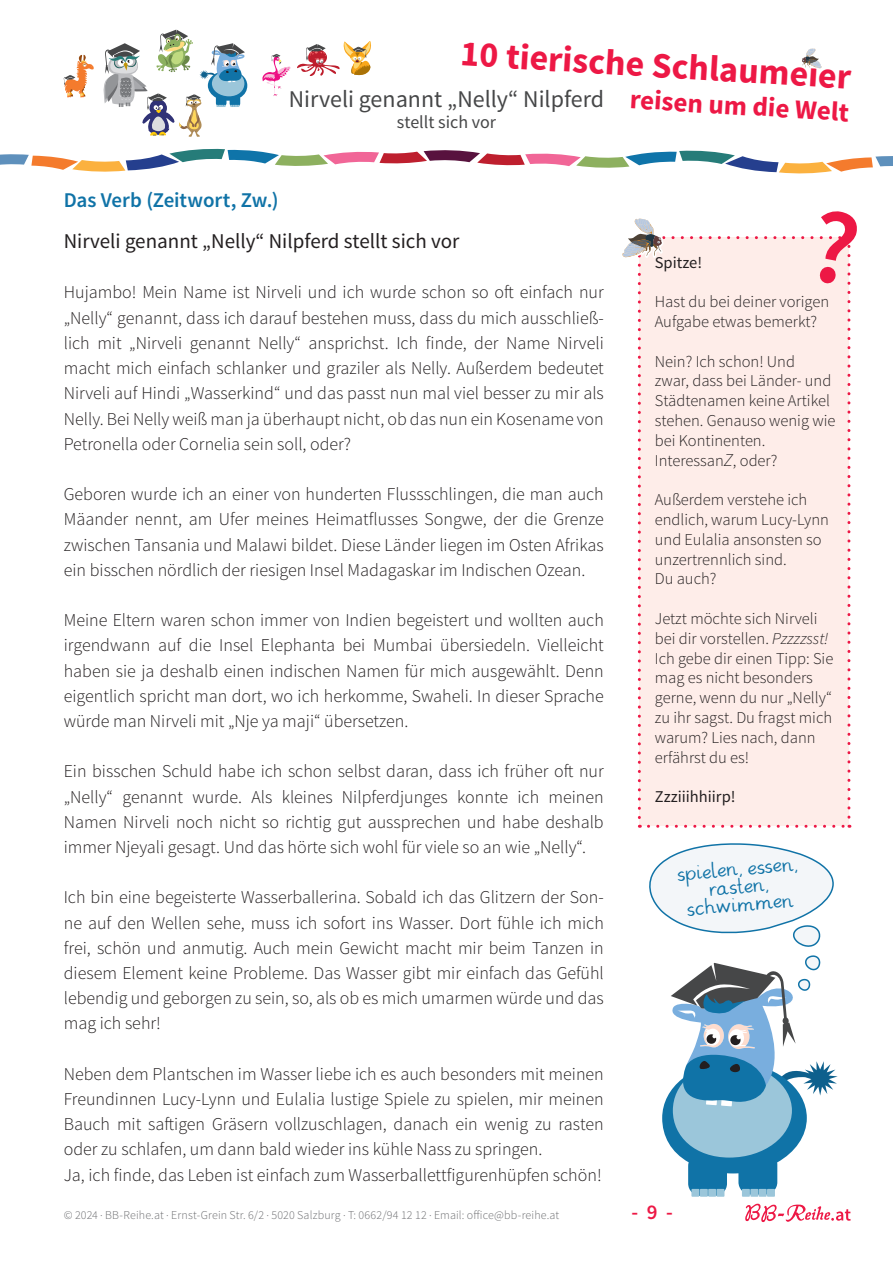
<style>
.page{position:relative;width:893px;height:1263px;background:#fff}
.page>*{position:absolute;margin:0;border:0;box-sizing:border-box;transform-origin:0 0}
.t1{font:700 36px "Source Sans Pro";color:#ed1845}
.t2{font:700 27px "Source Sans Pro";color:#ed1845}
.t3{font:24px "Source Sans Pro";color:#464748}
.t4{font:21px "Source Sans Pro";color:#231f20}
.t5{font:21px/18px "Grundschrift";color:#1073a7;text-align:center}
.t6{font:600 21px "Source Sans Pro";letter-spacing:-.005em;color:#1073a7}
.t7{font:600 21px "Source Sans Pro";color:#ed1845}
.t8{font:300 18px/25.2px "Source Sans Pro";color:#231f20;text-align:justify}
.t9{font:18px "Source Sans Pro";color:#464748}
.t10{font:300 16.5px/19.8px "Source Sans Pro";color:#231f20}
.t11{font:16.5px "Source Sans Pro";color:#231f20}
.t12{font:300 12px "Source Sans Pro";letter-spacing:.01em;color:#6c6d70}
.s1{font-style:italic;font-size:18px}
.s2{font-style:italic}
</style>
<div class="page">
<svg style="left:64px;top:54px;width:30px;height:43px"></svg>
<svg style="left:262px;top:54px;width:29px;height:42px"></svg>
<svg style="left:103px;top:30px;width:144px;height:107px"></svg>
<svg style="left:297px;top:41px;width:74px;height:35px"></svg>
<svg style="left:802px;top:48px;width:20px;height:21px"></svg>
<svg style="left:0;top:148px;width:893px;height:26px"></svg>
<svg style="left:745px;top:1203px;width:106px;height:20px"></svg>
<svg style="left:649px;top:843px;width:189px;height:354px"></svg>
<svg style="left:622px;top:218px;width:230px;height:610px;background:#fdedea"></svg>
<h1 class="t1" style="left:462px;top:29px;width:393px;rotate:4deg">10 tierische Schlaumeier</h1>
<h2 class="t2" style="left:631px;top:81px;width:221px;rotate:4deg">reisen um die Welt</h2>
<h3 class="t3" style="left:289px;top:84px;width:317px">Nirveli genannt „Nelly“ Nilpferd</h3>
<p class="t9" style="left:397px;top:111px;width:101px">stellt sich vor</p>
<p class="t6" style="left:64px;top:187px;width:216px">Das Verb (Zeitwort, Zw.)</p>
<p class="t4" style="left:64px;top:228px;width:397px">Nirveli genannt „Nelly“ Nilpferd stellt sich vor</p>
<p class="t8" style="left:64px;top:280px;width:542px">Hujambo! Mein Name ist Nirveli und ich wurde schon so oft einfach nur „Nelly“ genannt, dass ich darauf bestehen muss, dass du mich ausschließ&shy;lich mit „Nirveli genannt Nelly“ ansprichst. Ich finde, der Name Nirveli macht mich einfach schlanker und graziler als Nelly. Außerdem bedeutet Nirveli auf Hindi „Wasserkind“ und das passt nun mal viel besser zu mir als Nelly. Bei Nelly weiß man ja überhaupt nicht, ob das nun ein Kosename von Petronella oder Cornelia sein soll, oder?</p>
<p class="t8" style="left:64px;top:482px;width:542px">Geboren wurde ich an einer von hunderten Flussschlingen, die man auch Mäander nennt, am Ufer meines Heimatflusses Songwe, der die Grenze zwischen Tansania und Malawi bildet. Diese Länder liegen im Osten Afrikas ein bisschen nördlich der riesigen Insel Madagaskar im Indischen Ozean.</p>
<p class="t8" style="left:64px;top:608px;width:542px">Meine Eltern waren schon immer von Indien begeistert und wollten auch irgendwann auf die Insel Elephanta bei Mumbai übersiedeln. Vielleicht haben sie ja deshalb einen indischen Namen für mich ausgewählt. Denn eigentlich spricht man dort, wo ich herkomme, Swaheli. In dieser Sprache würde man Nirveli mit „Nje ya maji“ übersetzen.</p>
<p class="t8" style="left:64px;top:759px;width:541px">Ein bisschen Schuld habe ich schon selbst daran, dass ich früher oft nur „Nelly“ genannt wurde. Als kleines Nilpferdjunges konnte ich meinen Namen Nirveli noch nicht so richtig gut aussprechen und habe deshalb immer Njeyali gesagt. Und das hörte sich wohl für viele so an wie „Nelly“.</p>
<p class="t8" style="left:64px;top:885px;width:542px">Ich bin eine begeisterte Wasserballerina. Sobald ich das Glitzern der Son&shy;ne auf den Wellen sehe, muss ich sofort ins Wasser. Dort fühle ich mich frei, schön und anmutig. Auch mein Gewicht macht mir beim Tanzen in diesem Element keine Probleme. Das Wasser gibt mir einfach das Gefühl lebendig und geborgen zu sein, so, als ob es mich umarmen würde und das mag ich sehr!</p>
<p class="t8" style="left:64px;top:1061px;width:542px;text-align:left">Neben dem Plantschen im Wasser liebe ich es auch besonders mit meinen Freundinnen Lucy-Lynn und Eulalia lustige Spiele zu spielen, mir meinen Bauch mit saftigen Gräsern vollzuschlagen, danach ein wenig zu rasten oder zu schlafen, um dann bald wieder ins kühle Nass zu springen.<br>Ja, ich finde, das Leben ist einfach zum Wasserballettfigurenhüpfen schön!</p>
<p class="t11" style="left:655px;top:252px;width:49px">Spitze!</p>
<p class="t10" style="left:655px;top:292px;width:176px">Hast du bei deiner vorigen<br>Aufgabe etwas bemerkt?</p>
<p class="t10" style="left:655px;top:351px;width:182px">Nein? Ich schon! Und<br>zwar, dass bei Länder- und<br>Städtenamen keine Artikel stehen. Genauso wenig wie bei Kontinenten.<br>Interessan<span class="s1">Z</span>, oder?</p>
<p class="t10" style="left:655px;top:490px;width:176px">Außerdem verstehe ich endlich, warum Lucy-Lynn und Eulalia ansonsten so unzertrennlich sind.<br>Du auch?</p>
<p class="t10" style="left:655px;top:609px;width:180px">Jetzt möchte sich Nirveli bei dir vorstellen. <span class="s2">Pzzzzsst!<br></span>Ich gebe dir einen Tipp: Sie mag es nicht besonders gerne, wenn du nur „Nelly“ zu ihr sagst. Du fragst mich warum? Lies nach, dann erfährst du es!</p>
<p class="t11" style="left:655px;top:786px;width:82px">Zzziiihhiirp!</p>
<p class="t5" style="left:676px;top:866px;width:122px;rotate:-5deg">spielen, essen, rasten, schwimmen</p>
<p class="t12" style="left:64px;top:1207px;width:497px">© 2024 . BB-Reihe.at . Ernst-Grein Str. 6/2 . 5020 Salzburg . T: 0662/94 12 12 . Email: office@bb-reihe.at</p>
<p class="t7" style="left:631px;top:1199px;width:43px">- 9 -</p>
</div>
